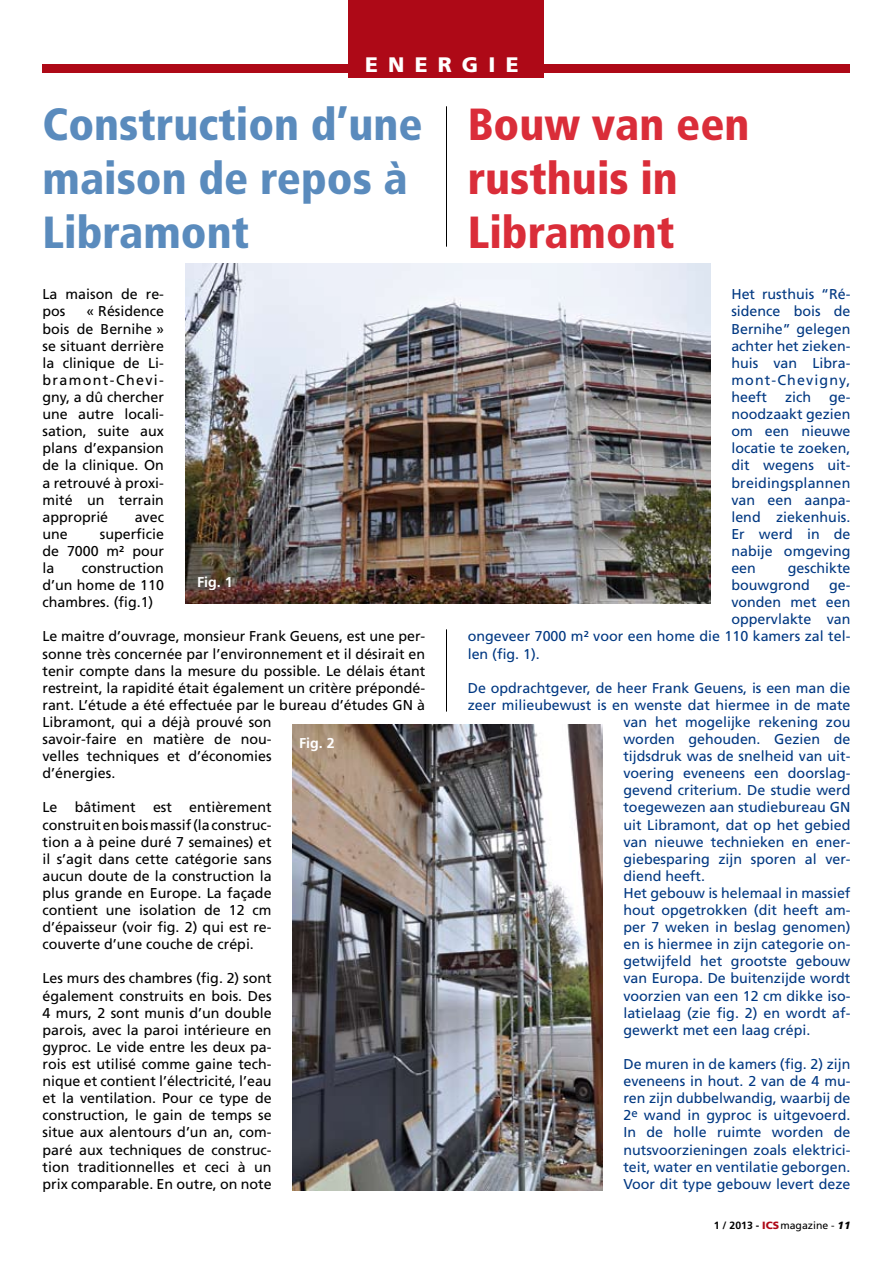
<style>
.page{position:relative;width:893px;height:1263px;background:#fff}
.page>*{position:absolute;margin:0;border:0;box-sizing:border-box;transform-origin:0 0}
.t1{font:900 condensed 45px/54px "Frutiger";color:#5a8bbd}
.t2{font:900 condensed 45px/54px "Frutiger";color:#da2d39}
.t3{font:900 21px "Frutiger";color:#fff}
.t4{font:14.25px/17.1px "Frutiger";color:#000;text-align:justify}
.t5{font:14.25px/17.1px "Frutiger";color:#003882;text-align:justify}
.t6{font:700 14.25px "Frutiger";color:#fff}
.t7{font:10.5px "Frutiger";color:#000}
.s1{font-weight:700}
.s2{font-weight:900;color:#ae0917}
.s3{font-weight:900;font-style:italic}
</style>
<div class="page">
<div style="left:43px;top:64px;width:807px;height:8px;background:#ae0917"></div>
<div style="left:349px;top:0;width:195px;height:78px;background:#ae0917"></div>
<img style="left:185px;top:264px;width:525px;height:340px">
<img style="left:293px;top:724px;width:309px;height:466px">
<hr style="left:446px;top:106px;width:1px;height:141px;background:#000">
<hr style="left:446px;top:629px;width:1px;height:82px;background:#000">
<h2 class="t3" style="left:365px;top:52px;width:155px">ENERGIE</h2>
<h1 class="t2" style="left:468px;top:97px;width:283px">Bouw van een rusthuis in<br>Libramont</h1>
<h1 class="t1" style="left:43px;top:97px;width:382px">Construction d’une maison de repos à<br>Libramont</h1>
<p class="t4" style="left:43px;top:286px;width:123px">La maison de re&shy;pos</p>
<p class="t4" style="left:43px;top:303px;width:123px;text-indent:44px">« Résidence bois de Bernihe » se situant derrière la clinique de Li&shy;bramont-Chevi&shy;gny, a dû chercher une autre locali&shy;sation, suite aux plans d’expansion de la clinique. On a retrouvé à proxi&shy;mité un terrain approprié</p>
<p class="t4" style="left:135px;top:508px;width:31px">avec</p>
<p class="t4" style="left:43px;top:525px;width:123px;text-indent:57px">superficie de 7000 m² pour la</p>
<p class="t4" style="left:43px;top:525px;width:27px">une</p>
<p class="t4" style="left:43px;top:560px;width:123px;text-indent:39px">construction d’un home de 110 chambres. (fig.1)</p>
<p class="t4" style="left:43px;top:628px;width:384px;text-align:left">Le maitre d’ouvrage, monsieur Frank Geuens, est une per&shy;sonne très concernée par l’environnement et il désirait en tenir compte dans la mesure du possible. Le délais étant restreint, la rapidité était également un critère prépondé&shy;rant. L’étude a été effectuée par le bureau d’études GN à Libramont, qui a déjà prouvé son<br>savoir-faire en matière de nou-<br>velles techniques et d’économies<br>d’énergies.</p>
<p class="t4" style="left:43px;top:799px;width:231px">Le bâtiment est entièrement construit en bois massif (la construc&shy;tion a à peine duré 7 semaines) et il s’agit dans cette catégorie sans aucun doute de la construction la plus grande en Europe. La façade contient une isolation de 12 cm d’épaisseur (voir fig. 2) qui est re&shy;couverte d’une couche de crépi.</p>
<p class="t4" style="left:43px;top:970px;width:231px">Les murs des chambres (fig. 2) sont également construits en bois. Des 4 murs, 2 sont munis d’un double parois, avec la paroi intérieure en gyproc. Le vide entre les deux pa&shy;rois est utilisé comme gaine tech&shy;nique et contient l’électricité, l’eau et la ventilation. Pour ce type de construction, le gain de temps se situe aux alentours d’un an, com&shy;paré aux techniques de construc&shy;tion traditionnelles et ceci à un prix comparable. En outre, on note</p>
<p class="t6" style="left:197px;top:574px;width:37px">Fig. 1</p>
<p class="t6" style="left:299px;top:734px;width:37px">Fig. 2</p>
<p class="t5" style="left:731px;top:286px;width:121px">Het rusthuis “Ré&shy;sidence bois de Bernihe” gelegen achter het zieken&shy;huis van Libra&shy;mont-Chevigny, heeft</p>
<p class="t5" style="left:785px;top:389px;width:28px">zich</p>
<p class="t5" style="left:731px;top:389px;width:121px;text-indent:98px">ge&shy;noodzaakt gezien om een nieuwe locatie te zoeken, dit wegens uit&shy;breidingsplannen van een aanpa&shy;lend ziekenhuis.<br>Er werd in de nabije omgeving een</p>
<p class="t5" style="left:731px;top:560px;width:121px;text-indent:57px">geschikte bouwgrond</p>
<p class="t5" style="left:829px;top:577px;width:23px">ge-</p>
<p class="t5" style="left:731px;top:594px;width:121px">vonden met een</p>
<p class="t5" style="left:731px;top:611px;width:121px">oppervlakte van</p>
<p class="t5" style="left:468px;top:628px;width:384px">ongeveer 7000 m² voor een home die 110 kamers zal tel-</p>
<p class="t5" style="left:468px;top:645px;width:74px">len (fig. 1).</p>
<p class="t5" style="left:468px;top:679px;width:384px">De opdrachtgever, de heer Frank Geuens, is een man die</p>
<p class="t5" style="left:468px;top:696px;width:384px">zeer milieubewust is en wenste dat hiermee in de mate</p>
<p class="t5" style="left:623px;top:713px;width:229px">van het mogelijke rekening zou</p>
<p class="t5" style="left:623px;top:731px;width:229px">worden gehouden. Gezien de</p>
<p class="t5" style="left:623px;top:748px;width:229px">tijdsdruk was de snelheid van uit-</p>
<p class="t5" style="left:623px;top:765px;width:229px">voering eveneens een doorslag-</p>
<p class="t5" style="left:623px;top:782px;width:229px">gevend criterium. De studie werd</p>
<p class="t5" style="left:623px;top:799px;width:229px">toegewezen aan studiebureau GN</p>
<p class="t5" style="left:623px;top:816px;width:229px">uit Libramont, dat op het gebied</p>
<p class="t5" style="left:623px;top:833px;width:229px">van nieuwe technieken en ener-</p>
<p class="t5" style="left:623px;top:850px;width:229px">giebesparing zijn sporen al ver-</p>
<p class="t5" style="left:623px;top:867px;width:83px">diend heeft.</p>
<p class="t5" style="left:623px;top:884px;width:229px">Het gebouw is helemaal in massief</p>
<p class="t5" style="left:623px;top:902px;width:229px">hout opgetrokken (dit heeft am-</p>
<p class="t5" style="left:623px;top:919px;width:229px">per 7 weken in beslag genomen)</p>
<p class="t5" style="left:623px;top:936px;width:229px">en is hiermee in zijn categorie on-</p>
<p class="t5" style="left:623px;top:953px;width:229px">getwijfeld het grootste gebouw</p>
<p class="t5" style="left:623px;top:970px;width:229px">van Europa. De buitenzijde wordt</p>
<p class="t5" style="left:623px;top:987px;width:229px">voorzien van een 12 cm dikke iso-</p>
<p class="t5" style="left:623px;top:1004px;width:229px">latielaag (zie fig. 2) en wordt af-</p>
<p class="t5" style="left:623px;top:1021px;width:188px">gewerkt met een laag crépi.</p>
<p class="t5" style="left:623px;top:1055px;width:229px">De muren in de kamers (fig. 2) zijn eveneens in hout. 2 van de 4 mu&shy;ren zijn dubbelwandig, waarbij de 2<sup>e</sup> wand in gyproc is uitgevoerd.<br>In de holle ruimte worden de nutsvoorzieningen zoals elektrici&shy;teit, water en ventilatie geborgen.<br>Voor dit type gebouw levert deze</p>
<p class="t7" style="left:714px;top:1219px;width:131px"><span class="s1">1 / 2013 -</span> <span class="s2">ICS</span> magazine - <span class="s3">11</span></p>
</div>
